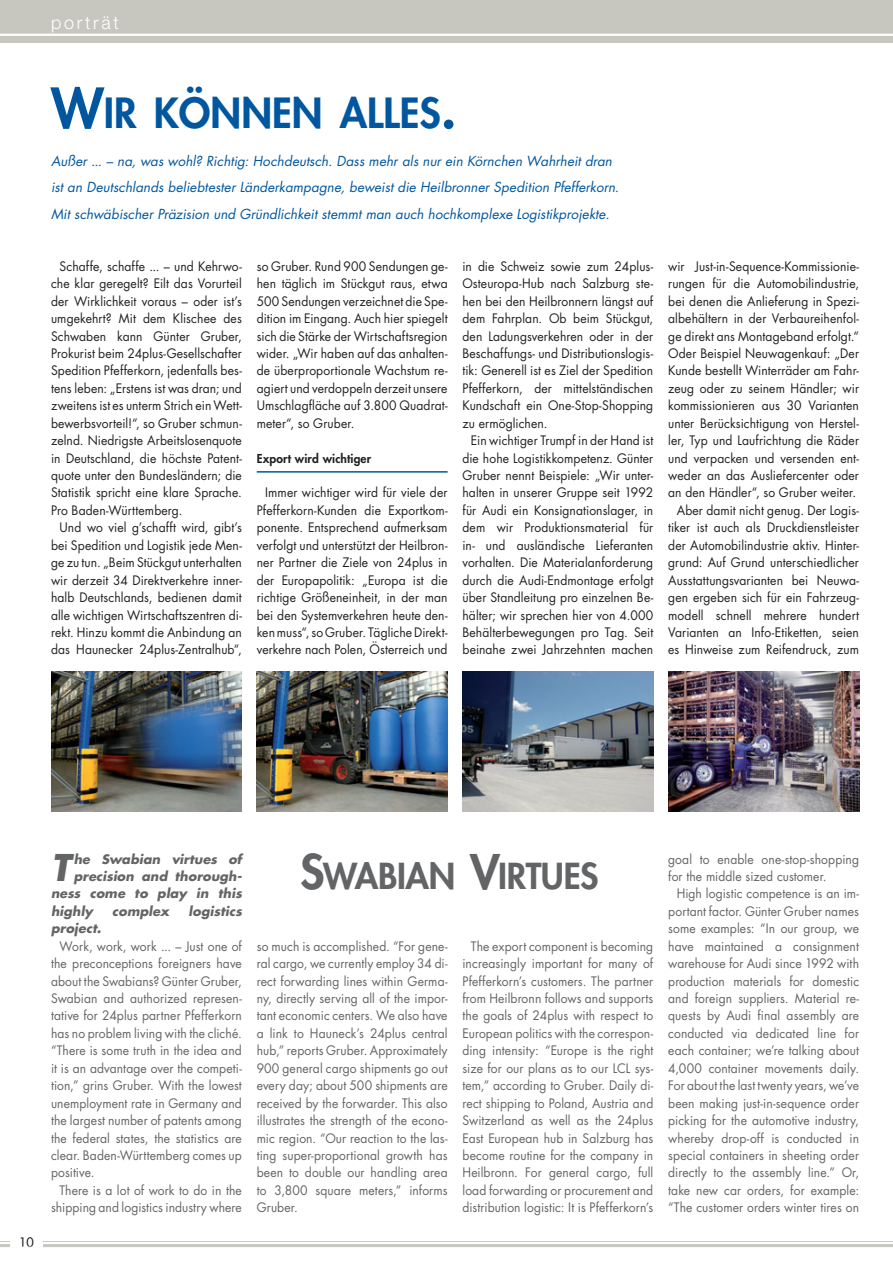
<style>
.page{position:relative;width:893px;height:1263px;background:#fff}
.page>*{position:absolute;margin:0;border:0;box-sizing:border-box;transform-origin:0 0}
.t1{font:800 40.5px "Futura";color:#00579f}
.t2{font:italic 700 35.85px "Futura";color:#636466}
.t3{font:800 34.8px "Futura";letter-spacing:-.01em;color:#636466}
.t4{font:300 18px "Helvetica Neue";letter-spacing:.15em;color:#fff}
.t5{font:italic 13.5px/26.1px "Futura";color:#00579f}
.t6{font:12.75px/17.4px "Futura";letter-spacing:.01em;color:#231f20;text-align:justify;scale:.95 1}
.t7{font:12.75px/17.4px "Futura";letter-spacing:.01em;color:#636466;text-align:justify;scale:.95 1}
.t8{font:italic 700 12.75px "Futura";letter-spacing:.01em;color:#636466}
.t9{font:12.75px "Futura";color:#231f20}
.t10{font:800 12px "Futura";letter-spacing:.01em;color:#231f20}
.s1{font-size:54px}
.s2{font-size:46.5px}
</style>
<div class="page">
<div style="left:0;top:0;width:893px;height:43px;background:#c7c7c0"></div>
<hr style="left:0;top:34px;width:893px;height:2px;background:#fff">
<hr style="left:0;top:1241px;width:893px;height:1px;background:#c7c7c0">
<hr style="left:0;top:1244px;width:893px;height:3px;background:#c7c7c0">
<div style="left:11px;top:1235px;width:32px;height:12px;background:#fff"></div>
<hr style="left:257px;top:471px;width:191px;height:2px;background:#00579f">
<img style="left:462px;top:672px;width:191px;height:139px">
<img style="left:51px;top:672px;width:191px;height:139px">
<img style="left:257px;top:672px;width:191px;height:139px">
<img style="left:668px;top:672px;width:191px;height:139px">
<h3 class="t4" style="left:51px;top:16px;width:69px">porträt</h3>
<h1 class="t1" style="left:51px;top:94px;width:407px"><span class="s1">W</span>IR KÖNNEN ALLES<span class="s1">.</span></h1>
<p class="t5" style="left:51px;top:149px;width:569px">Außer ... – na, was wohl? Richtig: Hochdeutsch. Dass mehr als nur ein Körnchen Wahrheit dran ist an Deutschlands beliebtester Länderkampagne, beweist die Heilbronner Spedition Pfefferkorn.<br>Mit schwäbischer Präzision und Gründlichkeit stemmt man auch hochkomplexe Logistikprojekte.</p>
<p class="t6" style="left:462px;top:259px;width:202px">in die Schweiz sowie zum 24plus-Osteuropa-Hub nach Salzburg ste&shy;hen bei den Heilbronnern längst auf dem Fahrplan. Ob beim Stückgut, den Ladungsverkehren oder in der Beschaffungs- und Distributionslogis&shy;tik: Generell ist es Ziel der Spedition Pfefferkorn, der mittelständischen Kundschaft ein One-Stop-Shopping zu ermöglichen.</p>
<p class="t6" style="left:462px;top:433px;width:202px;text-indent:9px">Ein wichtiger Trumpf in der Hand ist die hohe Logistikkompetenz. Günter Gruber nennt Beispiele: „Wir unter&shy;halten in unserer Gruppe seit 1992 für Audi ein Konsignationslager, in dem wir Produktionsmaterial für in- und ausländische Lieferanten vorhalten. Die Materialanforderung durch die Audi-Endmontage erfolgt über Standleitung pro einzelnen Be&shy;hälter; wir sprechen hier von 4.000<br>Behälterbewegungen pro Tag. Seit beinahe zwei Jahrzehnten machen</p>
<p class="t6" style="left:51px;top:259px;width:202px;text-indent:9px">Schaffe, schaffe ... – und Kehrwo&shy;che klar geregelt? Eilt das Vorurteil der Wirklichkeit voraus – oder ist’s umgekehrt? Mit dem Klischee des Schwaben kann Günter Gruber, Prokurist beim 24plus-Gesellschafter Spedition Pfefferkorn, jedenfalls bes&shy;tens leben: „Erstens ist was dran; und zweitens ist es unterm Strich ein Wett&shy;bewerbsvorteil!“, so Gruber schmun&shy;zelnd. Niedrigste Arbeitslosenquote in Deutschland, die höchste Patent&shy;quote unter den Bundesländern; die Statistik spricht eine klare Sprache.<br>Pro Baden-Württemberg.</p>
<p class="t6" style="left:51px;top:520px;width:202px;text-indent:9px">Und wo viel g’schafft wird, gibt’s bei Spedition und Logistik jede Men&shy;ge zu tun. „Beim Stückgut unterhalten wir derzeit 34 Direktverkehre inner&shy;halb Deutschlands, bedienen damit alle wichtigen Wirtschaftszentren di&shy;rekt. Hinzu kommt die Anbindung an das Haunecker 24plus-Zentralhub“,</p>
<p class="t6" style="left:257px;top:259px;width:202px">so Gruber. Rund 900 Sendungen ge&shy;hen täglich im Stückgut raus, etwa 500 Sendungen verzeichnet die Spe&shy;dition im Eingang. Auch hier spiegelt sich die Stärke der Wirtschaftsregion wider. „Wir haben auf das anhalten&shy;de überproportionale Wachstum re&shy;agiert und verdoppeln derzeit unsere Umschlagfläche auf 3.800 Quadrat&shy;meter“, so Gruber.</p>
<p class="t10" style="left:257px;top:452px;width:116px">Export wird wichtiger</p>
<p class="t6" style="left:257px;top:485px;width:202px;text-indent:9px">Immer wichtiger wird für viele der Pfefferkorn-Kunden die Exportkom&shy;ponente. Entsprechend aufmerksam verfolgt und unterstützt der Heilbron&shy;ner Partner die Ziele von 24plus in der Europapolitik: „Europa ist die richtige Größeneinheit, in der man bei den Systemverkehren heute den&shy;ken muss“, so Gruber. Tägliche Direkt&shy;verkehre nach Polen, Österreich und</p>
<p class="t6" style="left:668px;top:259px;width:202px;text-align:right">wir Just-in-Sequence-Kommissionie&shy;rungen für die Automobilindustrie, bei denen die Anlieferung in Spezi&shy;albehältern in der Verbaureihenfol&shy;ge direkt ans Montageband erfolgt.“ Oder Beispiel Neuwagenkauf: „Der Kunde bestellt Winterräder am Fahr&shy;zeug oder zu seinem Händler; wir kommissionieren aus 30 Varianten unter Berücksichtigung von Herstel&shy;ler, Typ und Laufrichtung die Räder und verpacken und versenden ent&shy;weder an das Ausliefercenter oder an den Händler“, so Gruber weiter.<br>Aber damit nicht genug. Der Logis&shy;tiker ist auch als Druckdienstleister der Automobilindustrie aktiv. Hinter&shy;grund: Auf Grund unterschiedlicher Ausstattungsvarianten bei Neuwa&shy;gen ergeben sich für ein Fahrzeug&shy;modell schnell mehrere hundert Varianten an Info-Etiketten, seien es Hinweise zum Reifendruck, zum</p>
<p class="t9" style="left:19px;top:1236px;width:16px">10</p>
<h2 class="t2" style="left:51px;top:851px;width:21px">T</h2>
<p class="t8" style="left:74px;top:853px;width:170px">he Swabian virtues of</p>
<p class="t8" style="left:74px;top:870px;width:170px">precision and thorough-</p>
<p class="t8" style="left:51px;top:888px;width:192px">ness come to play in this</p>
<p class="t8" style="left:51px;top:905px;width:43px">highly</p>
<p class="t8" style="left:112px;top:905px;width:59px">complex</p>
<p class="t8" style="left:189px;top:905px;width:55px">logistics</p>
<p class="t8" style="left:51px;top:923px;width:52px">project.</p>
<p class="t7" style="left:51px;top:938px;width:202px;text-indent:9px">Work, work, work ... – Just one of the preconceptions foreigners have about the Swabians? Günter Gruber, Swabian and authorized represen&shy;tative for 24plus partner Pfefferkorn has no problem living with the cliché. “There is some truth in the idea and it is an advantage over the competi&shy;tion,” grins Gruber. With the lowest unemployment rate in Germany and the largest number of patents among the federal states, the statistics are clear. Baden-Württemberg comes up positive.</p>
<p class="t7" style="left:51px;top:1182px;width:202px;text-align:right">There is a lot of work to do in the shipping and logistics industry where</p>
<h3 class="t3" style="left:300px;top:860px;width:300px"><span class="s2">S</span>WABIAN <span class="s2">V</span>IRTUES</h3>
<p class="t7" style="left:257px;top:938px;width:202px">so much is accomplished. “For gene&shy;ral cargo, we currently employ 34 di&shy;rect forwarding lines within Germa&shy;ny, directly serving all of the impor&shy;tant economic centers. We also have a link to Hauneck’s 24plus central hub,” reports Gruber. Approximately 900 general cargo shipments go out every day; about 500 shipments are received by the forwarder. This also illustrates the strength of the econo&shy;mic region. “Our reaction to the las&shy;ting super-proportional growth has been to double our handling area to 3,800 square meters,” informs Gruber.</p>
<p class="t7" style="left:462px;top:938px;width:202px;text-indent:9px">The export component is becoming increasingly important for many of Pfefferkorn’s customers. The partner from Heilbronn follows and supports the goals of 24plus with respect to European politics with the correspon&shy;ding intensity: “Europe is the right size for our plans as to our LCL sys&shy;tem,” according to Gruber. Daily di&shy;rect shipping to Poland, Austria and Switzerland as well as the 24plus East European hub in Salzburg has become routine for the company in Heilbronn. For general cargo, full load forwarding or procurement and distribution logistic: It is Pfefferkorn’s</p>
<p class="t7" style="left:668px;top:851px;width:202px">goal to enable one-stop-shopping for the middle sized customer.</p>
<p class="t7" style="left:668px;top:886px;width:203px;text-indent:9px">High logistic competence is an im&shy;portant factor. Günter Gruber names some examples: “In our group, we have maintained a consignment warehouse for Audi since 1992 with production materials for domestic and foreign suppliers. Material re&shy;quests by Audi final assembly are conducted via dedicated line for each container; we’re talking about 4,000 container movements daily.<br>For about the last twenty years, we’ve been making just-in-sequence order picking for the automotive industry, whereby drop-off is conducted in special containers in sheeting order directly to the assembly line.” Or, take new car orders, for example: “The customer orders winter tires on</p>
</div>
